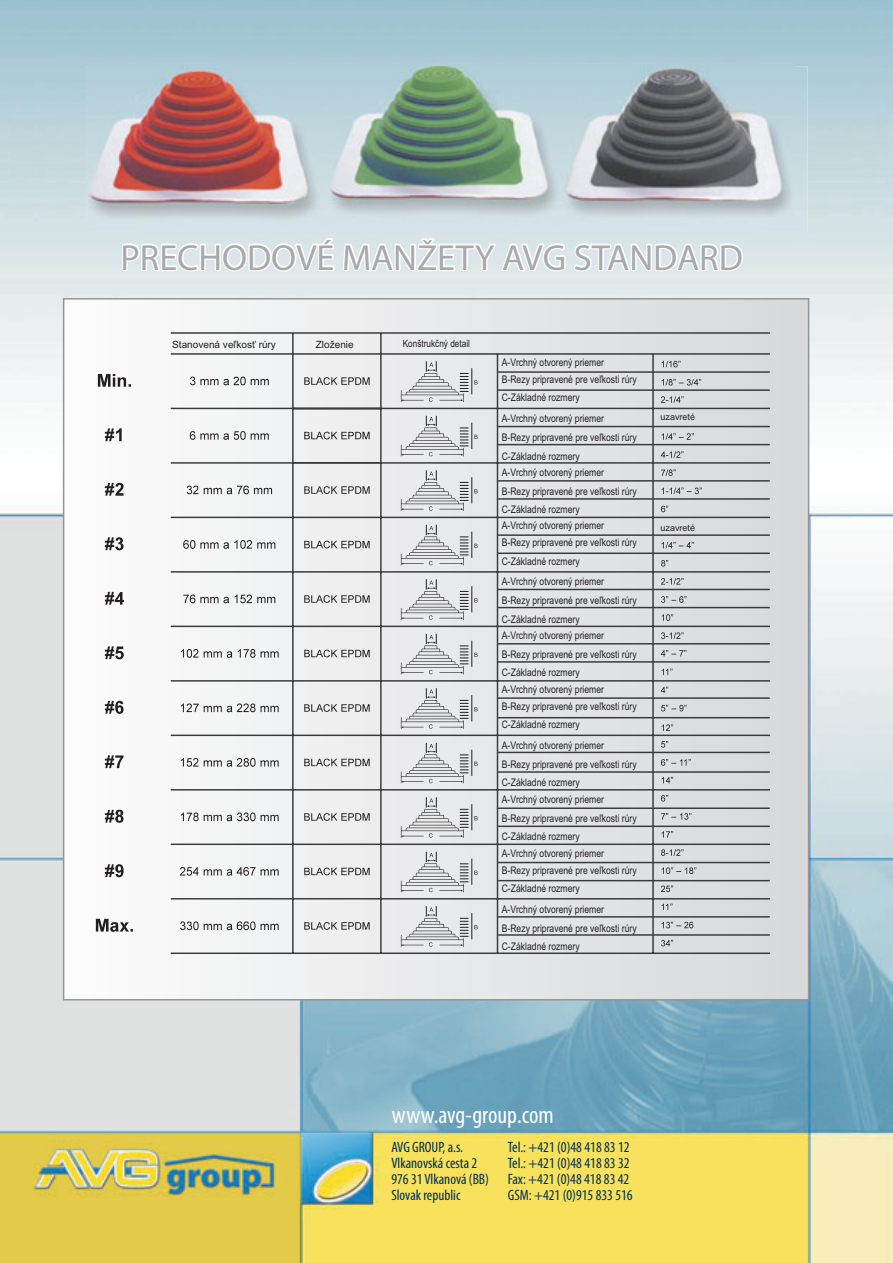
<style>
.page{position:relative;width:893px;height:1263px;background:#fff}
.page>*{position:absolute;margin:0;border:0;box-sizing:border-box;transform-origin:0 0}
.t1{font:36.3px "Myriad Pro";color:#a8a9ad}
.t2{font:condensed 24.6px "Myriad Pro";color:#fff}
.t3{font:condensed 15px/16px "Myriad Pro";color:#002e54}
.t4{font:10.5px/18.8px "Arial Narrow";color:#231f20}
.t5{font:10.05px "Arial";color:#231f20}
.t6{font:10.05px "Arial Narrow";color:#231f20}
.t7{font:9px "Arial";color:#231f20}
</style>
<div class="page">
<img style="left:0;top:0;width:893px;height:1263px">
<svg style="left:66px;top:301px;width:740px;height:696px"></svg>
<hr style="left:171px;top:332px;width:599px;height:2px;background:#393a3a">
<hr style="left:171px;top:353px;width:599px;height:2px;background:#393a3a">
<hr style="left:171px;top:408px;width:599px;height:1px;background:#393a3a">
<hr style="left:171px;top:462px;width:599px;height:2px;background:#393a3a">
<hr style="left:171px;top:517px;width:599px;height:1px;background:#393a3a">
<hr style="left:171px;top:571px;width:599px;height:2px;background:#393a3a">
<hr style="left:171px;top:626px;width:599px;height:1px;background:#393a3a">
<hr style="left:171px;top:680px;width:599px;height:2px;background:#393a3a">
<hr style="left:171px;top:735px;width:599px;height:1px;background:#393a3a">
<hr style="left:171px;top:789px;width:599px;height:1px;background:#393a3a">
<hr style="left:171px;top:843px;width:599px;height:2px;background:#393a3a">
<hr style="left:171px;top:898px;width:599px;height:1px;background:#393a3a">
<hr style="left:171px;top:952px;width:599px;height:2px;background:#393a3a">
<hr style="left:292px;top:333px;width:2px;height:620px;background:#393a3a">
<hr style="left:380px;top:333px;width:2px;height:620px;background:#393a3a">
<hr style="left:497px;top:354px;width:1px;height:599px;background:#393a3a">
<hr style="left:652px;top:354px;width:2px;height:599px;background:#393a3a">
<svg style="left:190px;top:377px;width:79px;height:8px"></svg>
<svg style="left:98px;top:374px;width:33px;height:13px"></svg>
<svg style="left:105px;top:428px;width:17px;height:13px"></svg>
<svg style="left:105px;top:483px;width:19px;height:13px"></svg>
<svg style="left:105px;top:537px;width:19px;height:13px"></svg>
<svg style="left:105px;top:592px;width:19px;height:13px"></svg>
<svg style="left:105px;top:646px;width:19px;height:13px"></svg>
<svg style="left:105px;top:701px;width:19px;height:13px"></svg>
<svg style="left:105px;top:755px;width:19px;height:13px"></svg>
<svg style="left:105px;top:810px;width:19px;height:13px"></svg>
<svg style="left:105px;top:864px;width:19px;height:13px"></svg>
<svg style="left:96px;top:919px;width:37px;height:13px"></svg>
<svg style="left:304px;top:377px;width:66px;height:8px"></svg>
<svg style="left:304px;top:432px;width:66px;height:7px"></svg>
<svg style="left:304px;top:486px;width:66px;height:8px"></svg>
<svg style="left:304px;top:541px;width:66px;height:7px"></svg>
<svg style="left:304px;top:595px;width:66px;height:8px"></svg>
<svg style="left:304px;top:650px;width:66px;height:7px"></svg>
<svg style="left:304px;top:704px;width:66px;height:8px"></svg>
<svg style="left:304px;top:759px;width:66px;height:7px"></svg>
<svg style="left:304px;top:813px;width:66px;height:8px"></svg>
<svg style="left:304px;top:867px;width:66px;height:8px"></svg>
<svg style="left:304px;top:922px;width:66px;height:8px"></svg>
<svg style="left:190px;top:431px;width:79px;height:9px"></svg>
<svg style="left:187px;top:485px;width:85px;height:9px"></svg>
<svg style="left:183px;top:540px;width:92px;height:9px"></svg>
<svg style="left:183px;top:594px;width:92px;height:9px"></svg>
<svg style="left:181px;top:649px;width:51px;height:9px"></svg>
<svg style="left:238px;top:649px;width:41px;height:9px"></svg>
<svg style="left:181px;top:703px;width:98px;height:9px"></svg>
<svg style="left:181px;top:758px;width:98px;height:9px"></svg>
<svg style="left:181px;top:812px;width:98px;height:9px"></svg>
<svg style="left:180px;top:867px;width:99px;height:9px"></svg>
<svg style="left:180px;top:921px;width:99px;height:9px"></svg>
<hr style="left:498px;top:426px;width:272px;height:1px;background:#393a3a">
<hr style="left:498px;top:444px;width:272px;height:1px;background:#393a3a">
<hr style="left:498px;top:371px;width:272px;height:2px;background:#393a3a">
<hr style="left:498px;top:389px;width:272px;height:2px;background:#393a3a">
<hr style="left:498px;top:480px;width:272px;height:2px;background:#393a3a">
<hr style="left:498px;top:498px;width:272px;height:2px;background:#393a3a">
<hr style="left:498px;top:534px;width:272px;height:2px;background:#393a3a">
<hr style="left:498px;top:552px;width:272px;height:2px;background:#393a3a">
<hr style="left:498px;top:589px;width:272px;height:1px;background:#393a3a">
<hr style="left:498px;top:607px;width:272px;height:1px;background:#393a3a">
<hr style="left:498px;top:643px;width:272px;height:1px;background:#393a3a">
<hr style="left:498px;top:661px;width:272px;height:2px;background:#393a3a">
<hr style="left:498px;top:697px;width:272px;height:2px;background:#393a3a">
<hr style="left:498px;top:717px;width:272px;height:1px;background:#393a3a">
<hr style="left:498px;top:752px;width:272px;height:1px;background:#393a3a">
<hr style="left:498px;top:771px;width:272px;height:2px;background:#393a3a">
<hr style="left:498px;top:807px;width:272px;height:2px;background:#393a3a">
<hr style="left:498px;top:825px;width:272px;height:2px;background:#393a3a">
<hr style="left:498px;top:862px;width:272px;height:1px;background:#393a3a">
<hr style="left:498px;top:880px;width:272px;height:1px;background:#393a3a">
<hr style="left:498px;top:916px;width:272px;height:1px;background:#393a3a">
<hr style="left:498px;top:934px;width:272px;height:2px;background:#393a3a">
<svg style="left:661px;top:396px;width:22px;height:7px"></svg>
<svg style="left:662px;top:379px;width:39px;height:6px"></svg>
<svg style="left:662px;top:361px;width:18px;height:6px"></svg>
<svg style="left:662px;top:433px;width:32px;height:7px"></svg>
<svg style="left:661px;top:451px;width:22px;height:7px"></svg>
<svg style="left:661px;top:469px;width:15px;height:7px"></svg>
<svg style="left:662px;top:487px;width:40px;height:7px"></svg>
<svg style="left:661px;top:506px;width:7px;height:6px"></svg>
<svg style="left:662px;top:542px;width:32px;height:6px"></svg>
<svg style="left:661px;top:560px;width:7px;height:7px"></svg>
<svg style="left:661px;top:578px;width:22px;height:6px"></svg>
<svg style="left:661px;top:596px;width:25px;height:7px"></svg>
<svg style="left:662px;top:614px;width:11px;height:7px"></svg>
<svg style="left:661px;top:632px;width:22px;height:7px"></svg>
<svg style="left:661px;top:650px;width:25px;height:6px"></svg>
<svg style="left:662px;top:669px;width:10px;height:6px"></svg>
<svg style="left:661px;top:687px;width:7px;height:6px"></svg>
<svg style="left:661px;top:705px;width:25px;height:6px"></svg>
<svg style="left:662px;top:724px;width:11px;height:7px"></svg>
<svg style="left:661px;top:741px;width:7px;height:7px"></svg>
<svg style="left:661px;top:759px;width:30px;height:7px"></svg>
<svg style="left:662px;top:777px;width:11px;height:6px"></svg>
<svg style="left:661px;top:795px;width:7px;height:6px"></svg>
<svg style="left:661px;top:813px;width:30px;height:7px"></svg>
<svg style="left:662px;top:831px;width:11px;height:7px"></svg>
<svg style="left:661px;top:849px;width:22px;height:7px"></svg>
<svg style="left:662px;top:867px;width:34px;height:7px"></svg>
<svg style="left:661px;top:885px;width:12px;height:7px"></svg>
<svg style="left:662px;top:904px;width:10px;height:6px"></svg>
<svg style="left:662px;top:922px;width:31px;height:6px"></svg>
<svg style="left:661px;top:940px;width:12px;height:6px"></svg>
<svg style="left:401px;top:361px;width:77px;height:41px;background:#d2d2d3"></svg>
<svg style="left:401px;top:416px;width:77px;height:40px;background:#d1d2d3"></svg>
<svg style="left:401px;top:470px;width:77px;height:41px;background:#d2d2d3"></svg>
<svg style="left:401px;top:525px;width:77px;height:40px;background:#d1d2d3"></svg>
<svg style="left:401px;top:579px;width:77px;height:41px;background:#d2d2d3"></svg>
<svg style="left:401px;top:634px;width:77px;height:40px;background:#d1d2d3"></svg>
<svg style="left:401px;top:688px;width:77px;height:41px;background:#d2d2d3"></svg>
<svg style="left:401px;top:743px;width:77px;height:40px;background:#d1d2d3"></svg>
<svg style="left:401px;top:797px;width:77px;height:41px;background:#d2d2d3"></svg>
<svg style="left:401px;top:852px;width:77px;height:40px;background:#d1d2d3"></svg>
<svg style="left:401px;top:906px;width:77px;height:41px;background:#d2d2d3"></svg>
<img style="left:86px;top:67px;width:51px;height:166px">
<img style="left:756px;top:67px;width:52px;height:166px">
<div style="left:137px;top:216px;width:619px;height:17px;background:#d5e2e8"></div>
<img style="left:87px;top:63px;width:708px;height:153px">
<svg style="left:120px;top:223px;width:559px;height:70px"></svg>
<svg style="left:674px;top:223px;width:71px;height:50px"></svg>
<h1 class="t1" style="left:121px;top:242px;width:624px">PRECHODOVÉ MANŽETY AVG STANDARD</h1>
<p class="t5" style="left:172px;top:340px;width:105px">Stanovená veľkosť rúry</p>
<p class="t5" style="left:316px;top:340px;width:39px">Zloženie</p>
<p class="t6" style="left:403px;top:339px;width:69px">Konštrukčný detail</p>
<p class="t4" style="left:502px;top:354px;width:137px;line-height:17.7px">A-Vrchný otvorený priemer<br>B-Rezy pripravené pre veľkosti rúry<br>C-Základné rozmery</p>
<p class="t4" style="left:502px;top:410px;width:137px">A-Vrchný otvorený priemer<br>B-Rezy pripravené pre veľkosti rúry<br>C-Základné rozmery</p>
<p class="t4" style="left:502px;top:463px;width:137px">A-Vrchný otvorený priemer<br>B-Rezy pripravené pre veľkosti rúry<br>C-Základné rozmery</p>
<p class="t4" style="left:502px;top:518px;width:137px;line-height:17.7px">A-Vrchný otvorený priemer<br>B-Rezy pripravené pre veľkosti rúry<br>C-Základné rozmery</p>
<p class="t4" style="left:502px;top:573px;width:137px">A-Vrchný otvorený priemer<br>B-Rezy pripravené pre veľkosti rúry<br>C-Základné rozmery</p>
<p class="t4" style="left:502px;top:627px;width:137px">A-Vrchný otvorený priemer<br>B-Rezy pripravené pre veľkosti rúry<br>C-Základné rozmery</p>
<p class="t4" style="left:502px;top:681px;width:137px;line-height:17.7px">A-Vrchný otvorený priemer<br>B-Rezy pripravené pre veľkosti rúry<br>C-Základné rozmery</p>
<p class="t4" style="left:502px;top:737px;width:137px">A-Vrchný otvorený priemer<br>B-Rezy pripravené pre veľkosti rúry<br>C-Základné rozmery</p>
<p class="t4" style="left:502px;top:790px;width:137px">A-Vrchný otvorený priemer<br>B-Rezy pripravené pre veľkosti rúry<br>C-Základné rozmery</p>
<p class="t4" style="left:502px;top:845px;width:137px;line-height:17.7px">A-Vrchný otvorený priemer<br>B-Rezy pripravené pre veľkosti rúry<br>C-Základné rozmery</p>
<p class="t4" style="left:502px;top:900px;width:137px">A-Vrchný otvorený priemer<br>B-Rezy pripravené pre veľkosti rúry<br>C-Základné rozmery</p>
<p class="t7" style="left:661px;top:414px;width:36px">uzavreté</p>
<p class="t7" style="left:661px;top:524px;width:36px">uzavreté</p>
<h2 class="t2" style="left:392px;top:1104px;width:163px">www.avg-group.com</h2>
<h3 class="t3" style="left:391px;top:1140px;width:99px">AVG GROUP, a.s.<br>Vlkanovská cesta 2<br>976 31 Vlkanová (BB)<br>Slovak republic</h3>
<h3 class="t3" style="left:508px;top:1140px;width:126px">Tel.: +421 (0)48 418 83 12<br>Tel.: +421 (0)48 418 83 32<br>Fax: +421 (0)48 418 83 42<br>GSM: +421 (0)915 833 516</h3>
</div>
